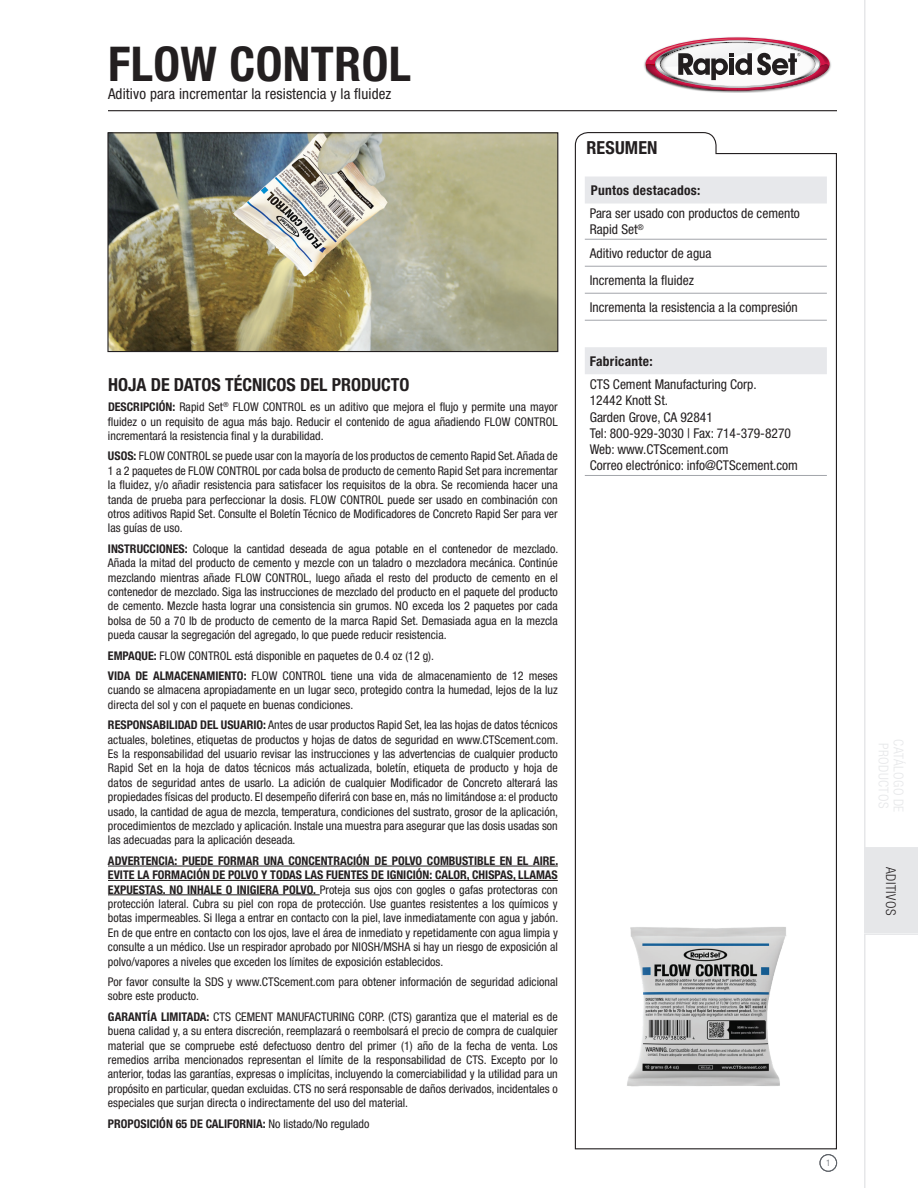
<style>
.page{position:relative;width:918px;height:1188px;background:#fff}
.page>*{position:absolute;margin:0;border:0;box-sizing:border-box;transform-origin:0 0}
.t1{font:700 condensed 48px "Helvetica Neue LT Std";letter-spacing:.01em;color:#231f20}
.t2{font:700 condensed 18px "Helvetica Neue LT Std";color:#231f20}
.t3{font:condensed 15px "Helvetica Neue LT Std";letter-spacing:.01em;color:#231f20}
.t4{font:condensed 13.5px/16.2px "Helvetica Neue LT Std";color:#231f20}
.t5{font:700 condensed 13.5px "Helvetica Neue LT Std";letter-spacing:.02em;color:#231f20}
.t6{font:300 condensed 13.5px "Helvetica Neue LT Std";letter-spacing:.04em;color:#231f20}
.t7{font:condensed 12px/14.4px "Helvetica Neue LT Std";color:#231f20;text-align:justify}
.t8{font:700 condensed 12px "Helvetica Neue LT Std";color:#231f20}
.t9{font:300 condensed 9px "Helvetica Neue LT Std";color:#5f6369}
.s1{font-weight:700}
.s2{font-weight:400}
</style>
<div class="page">
<hr style="left:108px;top:110px;width:729px;height:1px;background:#231f20">
<svg style="left:574px;top:132px;width:263px;height:1018px"></svg>
<img style="left:576px;top:871px;width:260px;height:277px">
<img style="left:109px;top:134px;width:447px;height:216px">
<div style="left:107px;top:132px;width:451px;height:220px;border:1px solid #231f20"></div>
<img style="left:644px;top:59px;width:187px;height:34px">
<svg style="left:646px;top:37px;width:184px;height:54px"></svg>
<hr style="left:108px;top:866px;width:450px;height:1px;background:#231f20">
<hr style="left:108px;top:880px;width:450px;height:1px;background:#231f20">
<hr style="left:108px;top:895px;width:212px;height:1px;background:#231f20">
<div style="left:820px;top:1154px;width:17px;height:18px;border:1px solid #5f6369;border-radius:50%"></div>
<svg style="left:585px;top:177px;width:242px;height:197px"></svg>
<hr style="left:585px;top:475px;width:242px;height:1px;background:#a2a5aa">
<hr style="left:585px;top:239px;width:242px;height:1px;background:#a2a5aa">
<hr style="left:585px;top:266px;width:242px;height:1px;background:#a2a5aa">
<hr style="left:585px;top:293px;width:242px;height:1px;background:#a2a5aa">
<hr style="left:585px;top:320px;width:242px;height:1px;background:#a2a5aa">
<div style="left:864px;top:849px;width:54px;height:84px;background:#e6e7e9"></div>
<svg style="left:864px;top:0;width:54px;height:849px"></svg>
<svg style="left:864px;top:933px;width:54px;height:255px"></svg>
<h1 class="t1" style="left:108px;top:35px;width:305px">FLOW CONTROL</h1>
<p class="t3" style="left:108px;top:85px;width:285px">Aditivo para incrementar la resistencia y la fluidez</p>
<h2 class="t2" style="left:108px;top:374px;width:303px">HOJA DE DATOS TÉCNICOS DEL PRODUCTO</h2>
<p class="t7" style="left:108px;top:400px;width:451px"><span class="s1">DESCRIPCIÓN:</span> Rapid Set<sup>®</sup> FLOW CONTROL es un aditivo que mejora el flujo y permite una mayor fluidez o un requisito de agua más bajo. Reducir el contenido de agua añadiendo FLOW CONTROL incrementará la resistencia final y la durabilidad.</p>
<p class="t7" style="left:108px;top:449px;width:451px"><span class="s1">USOS:</span> FLOW CONTROL se puede usar con la mayoría de los productos de cemento Rapid Set. Añada de 1 a 2 paquetes de FLOW CONTROL por cada bolsa de producto de cemento Rapid Set para incrementar la fluidez, y/o añadir resistencia para satisfacer los requisitos de la obra. Se recomienda hacer una tanda de prueba para perfeccionar la dosis. FLOW CONTROL puede ser usado en combinación con otros aditivos Rapid Set. Consulte el Boletín Técnico de Modificadores de Concreto Rapid Ser para ver las guías de uso.</p>
<p class="t7" style="left:108px;top:541px;width:452px"><span class="s1">INSTRUCCIONES:</span> Coloque la cantidad deseada de agua potable en el contenedor de mezclado.<br>Añada la mitad del producto de cemento y mezcle con un taladro o mezcladora mecánica. Continúe mezclando mientras añade FLOW CONTROL, luego añada el resto del producto de cemento en el contenedor de mezclado. Siga las instrucciones de mezclado del producto en el paquete del producto de cemento. Mezcle hasta lograr una consistencia sin grumos. NO exceda los 2 paquetes por cada bolsa de 50 a 70 lb de producto de cemento de la marca Rapid Set. Demasiada agua en la mezcla pueda causar la segregación del agregado, lo que puede reducir resistencia.</p>
<p class="t7" style="left:108px;top:645px;width:451px;line-height:20.4px"><span class="s1">EMPAQUE:</span> FLOW CONTROL está disponible en paquetes de 0.4 oz (12 g).<br><span class="s1">VIDA DE ALMACENAMIENTO:</span> FLOW CONTROL tiene una vida de almacenamiento de 12 meses</p>
<p class="t7" style="left:108px;top:683px;width:451px">cuando se almacena apropiadamente en un lugar seco, protegido contra la humedad, lejos de la luz directa del sol y con el paquete en buenas condiciones.</p>
<p class="t7" style="left:108px;top:718px;width:452px"><span class="s1">RESPONSABILIDAD DEL USUARIO:</span> Antes de usar productos Rapid Set, lea las hojas de datos técnicos actuales, boletines, etiquetas de productos y hojas de datos de seguridad en www.CTScement.com.<br>Es la responsabilidad del usuario revisar las instrucciones y las advertencias de cualquier producto Rapid Set en la hoja de datos técnicos más actualizada, boletín, etiqueta de producto y hoja de datos de seguridad antes de usarlo. La adición de cualquier Modificador de Concreto alterará las propiedades físicas del producto. El desempeño diferirá con base en, más no limitándose a: el producto usado, la cantidad de agua de mezcla, temperatura, condiciones del sustrato, grosor de la aplicación, procedimientos de mezclado y aplicación. Instale una muestra para asegurar que las dosis usadas son las adecuadas para la aplicación deseada.</p>
<p class="t7" style="left:108px;top:853px;width:452px"><span class="s1">ADVERTENCIA: PUEDE FORMAR UNA CONCENTRACIÓN DE POLVO COMBUSTIBLE EN EL AIRE.<br>EVITE LA FORMACIÓN DE POLVO Y TODAS LAS FUENTES DE IGNICIÓN: CALOR, CHISPAS, LLAMAS EXPUESTAS. NO INHALE O INIGIERA POLVO.</span> Proteja sus ojos con gogles o gafas protectoras con protección lateral. Cubra su piel con ropa de protección. Use guantes resistentes a los químicos y botas impermeables. Si llega a entrar en contacto con la piel, lave inmediatamente con agua y jabón.<br>En de que entre en contacto con los ojos, lave el área de inmediato y repetidamente con agua limpia y consulte a un médico. Use un respirador aprobado por NIOSH/MSHA si hay un riesgo de exposición al polvo/vapores a niveles que exceden los límites de exposición establecidos.</p>
<p class="t7" style="left:108px;top:975px;width:451px">Por favor consulte la SDS y www.CTScement.com para obtener información de seguridad adicional sobre este producto.</p>
<p class="t7" style="left:108px;top:1009px;width:451px"><span class="s1">GARANTÍA LIMITADA:</span> CTS CEMENT MANUFACTURING CORP. (CTS) garantiza que el material es de buena calidad y, a su entera discreción, reemplazará o reembolsará el precio de compra de cualquier material que se compruebe esté defectuoso dentro del primer (1) año de la fecha de venta. Los remedios arriba mencionados representan el límite de la responsabilidad de CTS. Excepto por lo anterior, todas las garantías, expresas o implícitas, incluyendo la comerciabilidad y la utilidad para un propósito en particular, quedan excluidas. CTS no será responsable de daños derivados, incidentales o especiales que surjan directa o indirectamente del uso del material.</p>
<p class="t8" style="left:108px;top:1116px;width:263px">PROPOSICIÓN 65 DE CALIFORNIA: <span class="s2">No listado/No regulado</span></p>
<h2 class="t2" style="left:586px;top:136px;width:73px">RESUMEN</h2>
<p class="t5" style="left:591px;top:182px;width:111px">Puntos destacados:</p>
<p class="t4" style="left:590px;top:205px;width:212px">Para ser usado con productos de cemento<br>Rapid Set<sup>®</sup></p>
<p class="t4" style="left:590px;top:239px;width:210px;line-height:27px">Aditivo reductor de agua<br>Incrementa la fluidez<br>Incrementa la resistencia a la compresión</p>
<p class="t5" style="left:590px;top:353px;width:64px">Fabricante:</p>
<p class="t4" style="left:590px;top:376px;width:210px">CTS Cement Manufacturing Corp.<br>12442 Knott St.<br>Garden Grove, CA 92841<br>Tel: 800-929-3030 | Fax: 714-379-8270<br>Web: www.CTScement.com<br>Correo electrónico: info@CTScement.com</p>
<p class="t9" style="left:826px;top:1158px;width:6px">1</p>
<p class="t6" style="left:899px;top:867px;width:50px;rotate:90deg">ADITIVOS</p>
</div>
